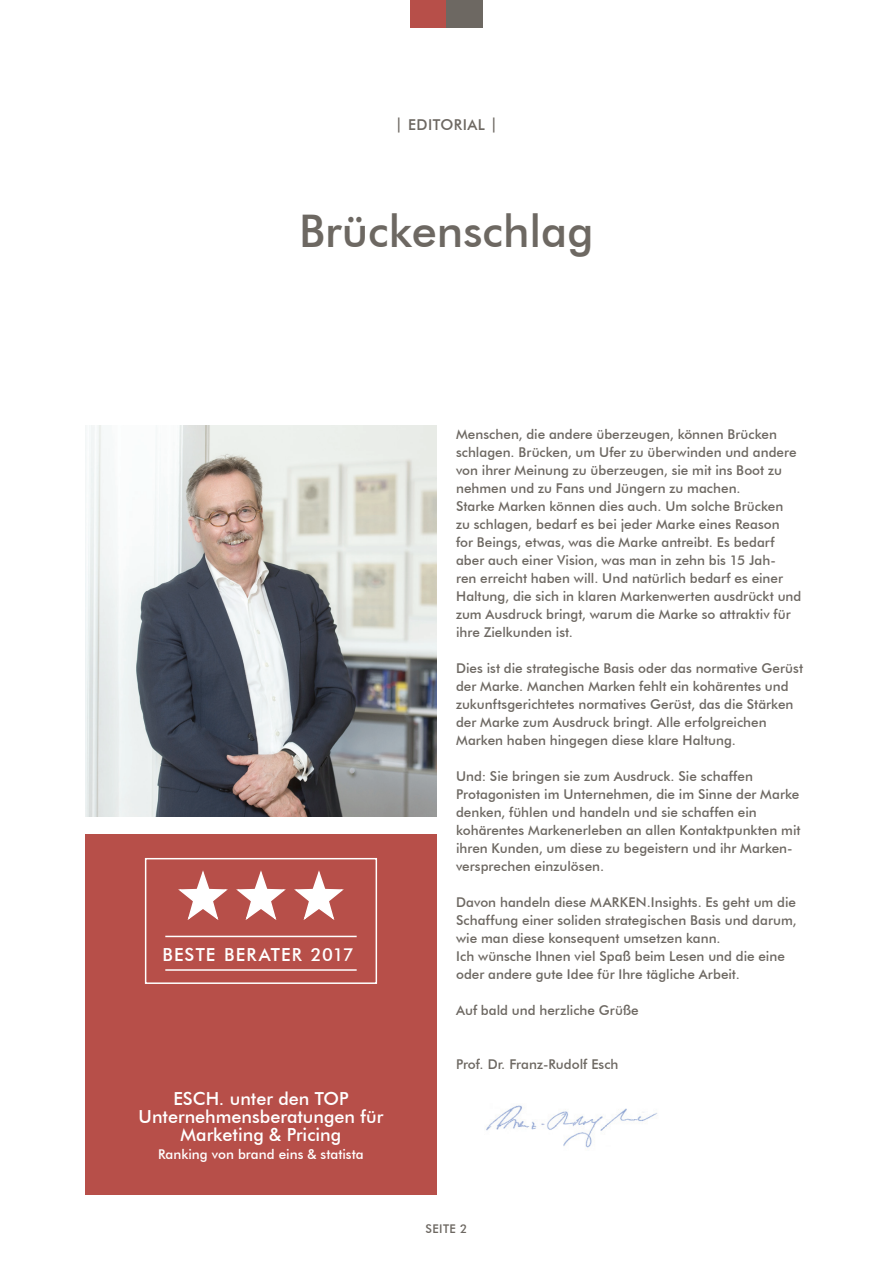
<style>
.page{position:relative;width:893px;height:1263px;background:#fff}
.page>*{position:absolute;margin:0;border:0;box-sizing:border-box;transform-origin:0 0}
.t1{font:500 45px "Futura BT";color:#6d6862}
.t2{font:500 18px/18px "Futura BT";color:#fff;text-align:center}
.t3{font:500 15px "Futura BT";letter-spacing:.03em;color:#6d6862}
.t4{font:500 13.5px/18px "Futura BT";color:#6d6862}
.t5{font:500 13.5px "Futura BT";color:#fff}
.t6{font:500 12px "Futura BT";letter-spacing:.03em;color:#6d6862}
</style>
<div class="page">
<div style="left:410px;top:0;width:36px;height:28px;background:#b74f49"></div>
<div style="left:446px;top:0;width:37px;height:28px;background:#6d6862"></div>
<img style="left:85px;top:425px;width:352px;height:391px">
<img style="left:486px;top:1105px;width:172px;height:43px">
<div style="left:85px;top:834px;width:352px;height:361px;background:#b74f49"></div>
<div style="left:145px;top:858px;width:232px;height:126px;border:2px solid #fff"></div>
<hr style="left:165px;top:936px;width:192px;height:1px;background:#fff">
<hr style="left:165px;top:969px;width:192px;height:2px;background:#fff">
<svg style="left:178px;top:871px;width:166px;height:49px"></svg>
<p class="t3" style="left:395px;top:116px;width:104px">| EDITORIAL |</p>
<h1 class="t1" style="left:299px;top:203px;width:296px">Brückenschlag</h1>
<h2 class="t2" style="left:162px;top:945px;width:23px">Beste</h2>
<h2 class="t2" style="left:224px;top:945px;width:24px">Berater</h2>
<h2 class="t2" style="left:311px;top:945px;width:44px">2017</h2>
<h2 class="t2" style="left:139px;top:1089px;width:246px">ESCH. unter den TOP<br>Unternehmensberatungen für<br>Marketing &amp; Pricing</h2>
<p class="t5" style="left:158px;top:1146px;width:207px">Ranking von brand eins &amp; statista</p>
<p class="t4" style="left:456px;top:425px;width:347px">Menschen, die andere überzeugen, können Brücken schlagen. Brücken, um Ufer zu überwinden und andere von ihrer Meinung zu überzeugen, sie mit ins Boot zu nehmen und zu Fans und Jüngern zu machen.<br>Starke Marken können dies auch. Um solche Brücken<br>zu schlagen, bedarf es bei jeder Marke eines Reason<br>for Beings, etwas, was die Marke antreibt. Es bedarf aber auch einer Vision, was man in zehn bis 15 Jah-<br>ren erreicht haben will. Und natürlich bedarf es einer Haltung, die sich in klaren Markenwerten ausdrückt und zum Ausdruck bringt, warum die Marke so attraktiv für ihre Zielkunden ist.</p>
<p class="t4" style="left:456px;top:659px;width:349px">Dies ist die strategische Basis oder das normative Gerüst der Marke. Manchen Marken fehlt ein kohärentes und zukunftsgerichtetes normatives Gerüst, das die Stärken der Marke zum Ausdruck bringt. Alle erfolgreichen Marken haben hingegen diese klare Haltung.</p>
<p class="t4" style="left:456px;top:767px;width:346px">Und: Sie bringen sie zum Ausdruck. Sie schaffen Protagonisten im Unternehmen, die im Sinne der Marke denken, fühlen und handeln und sie schaffen ein kohärentes Markenerleben an allen Kontaktpunkten mit ihren Kunden, um diese zu begeistern und ihr Marken&shy;versprechen einzulösen.</p>
<p class="t4" style="left:456px;top:893px;width:342px">Davon handeln diese MARKEN.Insights. Es geht um die Schaffung einer soliden strategischen Basis und darum, wie man diese konsequent umsetzen kann.<br>Ich wünsche Ihnen viel Spaß beim Lesen und die eine oder andere gute Idee für Ihre tägliche Arbeit.</p>
<p class="t4" style="left:456px;top:1001px;width:184px">Auf bald und herzliche Grüße</p>
<p class="t4" style="left:456px;top:1055px;width:164px">Prof. Dr. Franz-Rudolf Esch</p>
<p class="t6" style="left:425px;top:1221px;width:43px">SEITE 2</p>
</div>
